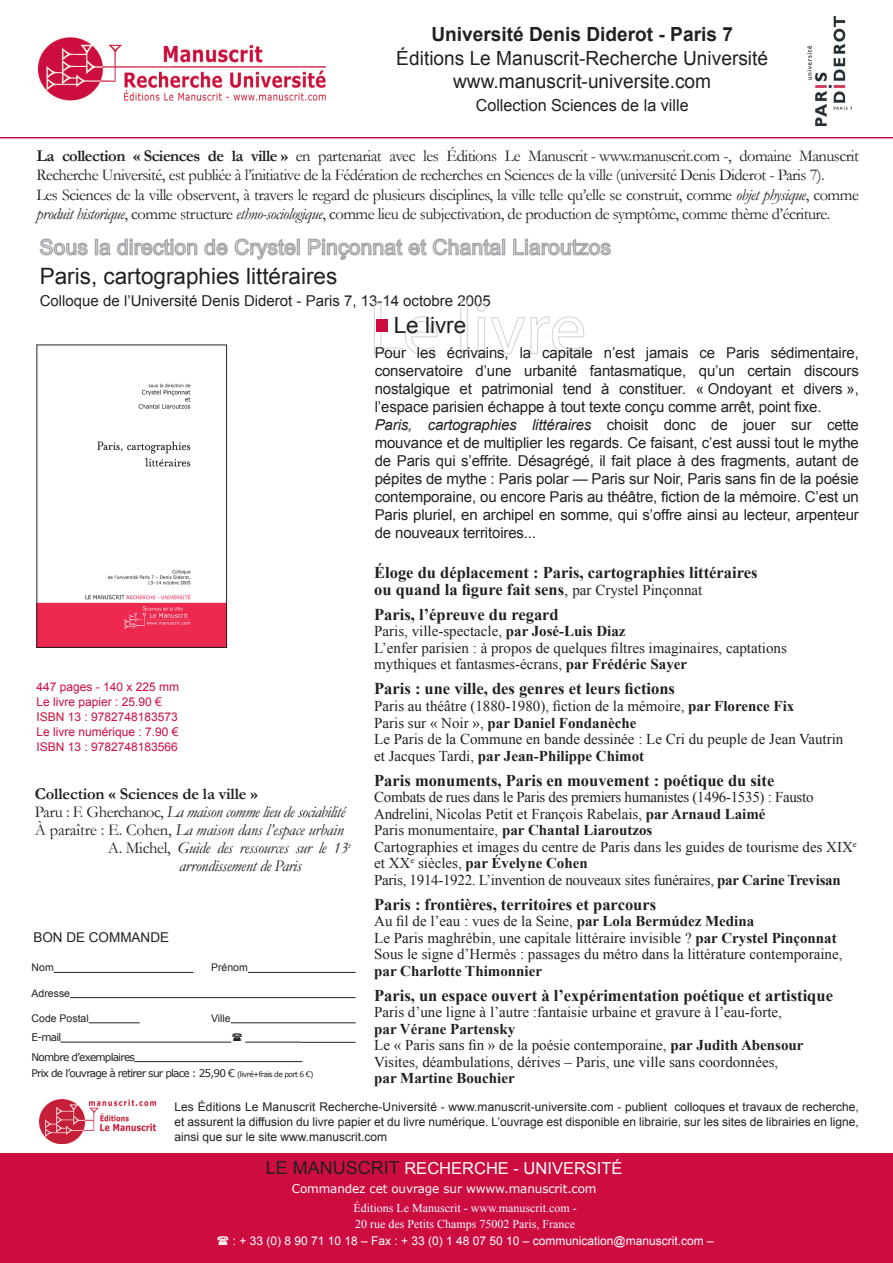
<style>
.page{position:relative;width:893px;height:1263px;background:#fff}
.page>*{position:absolute;margin:0;border:0;box-sizing:border-box;transform-origin:0 0}
.t1{font:22.5px "Arial";color:#231f20}
.t2{font:19.5px/23.4px "Arial";color:#231f20;text-align:center}
.t3{font:700 19.5px "Arial";color:#231f20}
.t4{font:16.5px/19.5px "Garamond";letter-spacing:-.03em;color:#231f20}
.t5{font:700 16.5px/16.5px "Times New Roman";color:#231f20}
.t6{font:italic 16.5px "Garamond";letter-spacing:-.02em;color:#231f20}
.t7{font:16.5px "Arial";color:#fff}
.t8{font:700 16.5px "Garamond";letter-spacing:-.01em;color:#231f20}
.t9{font:16.5px "Arial";color:#231f20}
.t10{font:15px/16.5px "Times New Roman";color:#231f20}
.t11{font:15px/18px "Arial";letter-spacing:-.01em;color:#231f20}
.t12{font:15px/16.5px "Times New Roman";letter-spacing:-.02em;color:#231f20}
.t13{font:700 15px "Times New Roman";color:#231f20}
.t14{font:13.5px "Arial";color:#231f20}
.t15{font:12px/15px "Arial";color:#231f20;text-align:justify}
.t16{font:12px/15px "Arial";color:#cd0d40}
.t17{font:12px/16.5px "Times New Roman";color:#fff}
.t18{font:12px "Arial";color:#fff}
.t19{font:12px "Verdana";letter-spacing:-.01em;color:#fff}
.t20{font:10.5px/19.5px "Verdana";letter-spacing:-.075em;color:#231f20}
.t21{font:10.5px "Arial";color:#231f20}
.s1{font-weight:700}
.s2{font-style:italic}
.s3{font-style:normal}
.s4{font-size:7.5px}
.s5{font-weight:400}
.s6{font-weight:400;font-size:15px}
.s7{font-size:18px;color:#231f20}
</style>
<div class="page">
<div style="left:0;top:1154px;width:893px;height:109px;background:#cd0d40"></div>
<svg style="left:39px;top:238px;width:49px;height:18px"></svg>
<div style="left:95px;top:239px;width:3px;height:16px;border:2px solid #a8a9ad"></div>
<svg style="left:98px;top:238px;width:199px;height:22px"></svg>
<div style="left:297px;top:239px;width:3px;height:16px;border:2px solid #a8a9ad"></div>
<svg style="left:307px;top:238px;width:196px;height:22px"></svg>
<div style="left:502px;top:239px;width:3px;height:16px;border:2px solid #a8a9ad"></div>
<svg style="left:513px;top:238px;width:98px;height:18px"></svg>
<div style="left:0;top:137px;width:893px;height:1px;border:1px solid #cd0d40"></div>
<svg style="left:374px;top:301px;width:210px;height:54px"></svg>
<div style="left:376px;top:319px;width:12px;height:13px;background:#cd0d40"></div>
<hr style="left:54px;top:972px;width:140px;height:1px;background:#231f20">
<hr style="left:248px;top:972px;width:108px;height:1px;background:#231f20">
<hr style="left:70px;top:997px;width:286px;height:1px;background:#231f20">
<hr style="left:89px;top:1022px;width:51px;height:1px;background:#231f20">
<hr style="left:231px;top:1022px;width:125px;height:1px;background:#231f20">
<hr style="left:61px;top:1042px;width:170px;height:1px;background:#231f20">
<hr style="left:245px;top:1042px;width:57px;height:1px;background:#231f20">
<hr style="left:302px;top:1042px;width:54px;height:1px;background:#231f20">
<hr style="left:134px;top:1061px;width:168px;height:1px;background:#231f20">
<img style="left:39px;top:383px;width:186px;height:263px">
<div style="left:37px;top:345px;width:190px;height:303px;border:1px solid #231f20"></div>
<img style="left:40px;top:1100px;width:115px;height:43px">
<img style="left:39px;top:38px;width:287px;height:63px">
<img style="left:807px;top:17px;width:44px;height:108px">
<h2 class="t3" style="left:431px;top:22px;width:303px">Université Denis Diderot - Paris 7</h2>
<h2 class="t2" style="left:396px;top:47px;width:373px">Éditions Le Manuscrit-Recherche Université www.manuscrit-universite.com</h2>
<p class="t9" style="left:476px;top:94px;width:214px">Collection Sciences de la ville</p>
<p class="t4" style="left:37px;top:145px;width:824px"><span class="s1">La collection « Sciences de la ville »</span> en partenariat avec les Éditions Le Manuscrit - www.manuscrit.com -, domaine Manuscrit Recherche Université, est publiée à l’initiative de la Fédération de recherches en Sciences de la ville (université Denis Diderot - Paris 7).<br>Les Sciences de la ville observent, à travers le regard de plusieurs disciplines, la ville telle qu’elle se construit, comme <span class="s2">objet physique</span>, comme <span class="s2">produit historique</span>, comme structure <span class="s2">ethno-sociologique</span>, comme lieu de subjectivation, de production de symptôme, comme thème d’écriture.</p>
<h1 class="t1" style="left:40px;top:261px;width:299px">Paris, cartographies littéraires</h1>
<p class="t11" style="left:40px;top:292px;width:453px">Colloque de l’Université Denis Diderot - Paris 7, 13-14 octobre 2005</p>
<h1 class="t1" style="left:394px;top:310px;width:74px">Le livre</h1>
<p class="t16" style="left:36px;top:679px;width:144px">447 pages - 140 x 225 mm<br>Le livre papier : 25.90 €<br>ISBN 13 : 9782748183573<br>Le livre numérique : 7.90 €<br>ISBN 13 : 9782748183566</p>
<p class="t8" style="left:35px;top:783px;width:225px">Collection « Sciences de la ville »</p>
<p class="t6" style="left:35px;top:801px;width:312px"><span class="s3">Paru : F. Gherchanoc,</span> La maison comme lieu de sociabilité</p>
<p class="t6" style="left:35px;top:819px;width:310px"><span class="s3">À paraître : E. Cohen,</span> La maison dans l’espace urbain</p>
<p class="t6" style="left:108px;top:837px;width:244px"><span class="s3">A. Michel,</span> Guide des ressources sur le 13<sup>e</sup></p>
<p class="t6" style="left:179px;top:855px;width:124px">arrondissement de Paris</p>
<p class="t14" style="left:33px;top:929px;width:137px">BON DE COMMANDE</p>
<p class="t21" style="left:32px;top:961px;width:24px">Nom</p>
<p class="t21" style="left:211px;top:961px;width:38px">Prénom</p>
<p class="t21" style="left:32px;top:986px;width:40px">Adresse</p>
<p class="t21" style="left:32px;top:1011px;width:59px">Code Postal</p>
<p class="t21" style="left:211px;top:1011px;width:21px">Ville</p>
<p class="t20" style="left:32px;top:1027px;width:105px">E-mail<br>Nombre d’exemplaires</p>
<p class="t20" style="left:32px;top:1063px;width:283px">Prix de l’ouvrage à retirer sur place : 25,90 € <span class="s4">(livré+frais de port 6 €)</span></p>
<p class="t11" style="left:375px;top:344px;width:486px">Pour les écrivains, la capitale n’est jamais ce Paris sédimentaire, conservatoire d’une urbanité fantasmatique, qu’un certain discours nostalgique et patrimonial tend à constituer. « Ondoyant et divers », l’espace parisien échappe à tout texte conçu comme arrêt, point fixe.<br><span class="s2">Paris, cartographies littéraires</span> choisit donc de jouer sur cette mouvance et de multiplier les regards. Ce faisant, c’est aussi tout le mythe de Paris qui s’effrite. Désagrégé, il fait place à des fragments, autant de pépites de mythe : Paris polar — Paris sur Noir, Paris sans fin de la poésie contemporaine, ou encore Paris au théâtre, fiction de la mémoire. C’est un Paris pluriel, en archipel en somme, qui s’offre ainsi au lecteur, arpenteur de nouveaux territoires...</p>
<p class="t5" style="left:374px;top:564px;width:385px">Éloge du déplacement : Paris, cartographies littéraires ou quand la figure fait sens<span class="s5">,</span> <span class="s6">par Crystel Pinçonnat</span></p>
<p class="t5" style="left:374px;top:606px;width:186px">Paris, l’épreuve du regard</p>
<p class="t10" style="left:374px;top:623px;width:414px">Paris, ville-spectacle, <span class="s1">par José-Luis Diaz<br></span>L’enfer parisien : à propos de quelques filtres imaginaires, captations mythiques et fantasmes-écrans, <span class="s1">par Frédéric Sayer</span></p>
<p class="t5" style="left:374px;top:680px;width:302px">Paris : une ville, des genres et leurs fictions</p>
<p class="t10" style="left:374px;top:697px;width:471px">Paris au théâtre (1880-1980), fiction de la mémoire, <span class="s1">par Florence Fix<br></span>Paris sur « Noir », <span class="s1">par Daniel Fondanèche<br></span>Le Paris de la Commune en bande dessinée : Le Cri du peuple de Jean Vautrin et Jacques Tardi, <span class="s1">par Jean-Philippe Chimot</span></p>
<p class="t5" style="left:374px;top:771px;width:402px">Paris monuments, Paris en mouvement : poétique du site</p>
<p class="t12" style="left:374px;top:788px;width:484px">Combats de rues dans le Paris des premiers humanistes (1496-1535) : Fausto Andrelini, Nicolas Petit et François Rabelais, <span class="s1">par Arnaud Laimé<br></span>Paris monumentaire, <span class="s1">par Chantal Liaroutzos<br></span>Cartographies et images du centre de Paris dans les guides de tourisme des XIX<sup>e </sup>et XX<sup>e</sup> siècles, <span class="s1">par Évelyne Cohen<br></span>Paris, 1914-1922. L’invention de nouveaux sites funéraires, <span class="s1">par Carine Trevisan</span></p>
<p class="t5" style="left:374px;top:895px;width:283px">Paris : frontières, territoires et parcours</p>
<p class="t10" style="left:374px;top:912px;width:470px">Au fil de l’eau : vues de la Seine, <span class="s1">par Lola Bermúdez Medina<br></span>Le Paris maghrébin, une capitale littéraire invisible ? <span class="s1">par Crystel Pinçonnat<br></span>Sous le signe d’Hermès : passages du métro dans la littérature contemporaine,</p>
<p class="t13" style="left:374px;top:960px;width:169px">par Charlotte Thimonnier</p>
<p class="t5" style="left:374px;top:986px;width:460px">Paris, un espace ouvert à l’expérimentation poétique et artistique</p>
<p class="t10" style="left:374px;top:1003px;width:409px">Paris d’une ligne à l’autre :fantaisie urbaine et gravure à l’eau-forte,</p>
<p class="t10" style="left:374px;top:1020px;width:431px"><span class="s1">par Vérane Partensky<br></span>Le « Paris sans fin » de la poésie contemporaine, <span class="s1">par Judith Abensour<br></span>Visites, déambulations, dérives – Paris, une ville sans coordonnées,</p>
<p class="t13" style="left:374px;top:1068px;width:142px">par Martine Bouchier</p>
<p class="t15" style="left:174px;top:1099px;width:686px">Les Éditions Le Manuscrit Recherche-Université - www.manuscrit-universite.com - publient colloques et travaux de recherche, et assurent la diffusion du livre papier et du livre numérique. L’ouvrage est disponible en librairie, sur les sites de librairies en ligne, ainsi que sur le site www.manuscrit.com</p>
<p class="t7" style="left:266px;top:1157px;width:358px"><span class="s7">LE MANUSCRIT</span> RECHERCHE - UNIVERSITÉ</p>
<p class="t19" style="left:292px;top:1181px;width:306px">Commandez cet ouvrage sur wwww.manuscrit.com</p>
<p class="t17" style="left:353px;top:1199px;width:225px">Éditions Le Manuscrit - www.manuscrit.com -<br>20 rue des Petits Champs 75002 Paris, France</p>
<p class="t18" style="left:233px;top:1233px;width:483px">: + 33 (0) 8 90 71 10 18 – Fax : + 33 (0) 1 48 07 50 10 – communication@manuscrit.com –</p>
</div>
